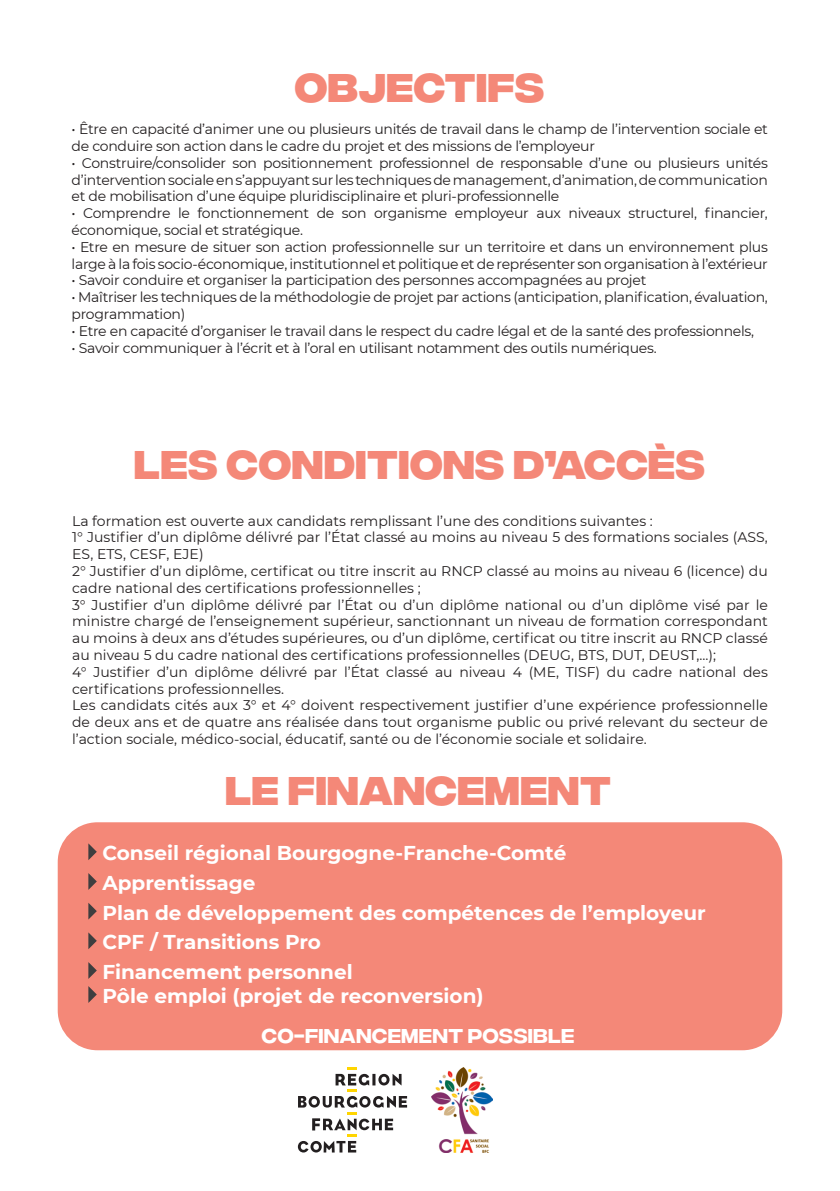
<style>
.page{position:relative;width:840px;height:1191px;background:#fff}
.page>*{position:absolute;margin:0;border:0;box-sizing:border-box;transform-origin:0 0}
.t1{font:700 40px "Integral CF";color:#f48878}
.t2{font:700 20px "Montserrat";color:#fff}
.t3{font:500 20px "Integral CF";letter-spacing:.01em;color:#fff}
.t4{font:14px/16.8px "Montserrat";letter-spacing:-.02em;color:#231f20}
.t5{font:14px/16.8px "Montserrat";color:#231f20}
</style>
<div class="page">
<div style="left:58px;top:822px;width:723px;height:228px;background:#f48878;border-radius:40px"></div>
<svg style="left:88px;top:843px;width:9px;height:17px"></svg>
<svg style="left:88px;top:873px;width:9px;height:17px"></svg>
<svg style="left:88px;top:903px;width:9px;height:16px"></svg>
<svg style="left:88px;top:932px;width:9px;height:17px"></svg>
<svg style="left:88px;top:962px;width:9px;height:17px"></svg>
<svg style="left:88px;top:986px;width:9px;height:17px"></svg>
<svg style="left:298px;top:1067px;width:109px;height:85px"></svg>
<img style="left:431px;top:1067px;width:61px;height:85px">
<p class="t1" style="left:294px;top:65px;width:251px">OBJECTIFS</p>
<p class="t4" style="left:72px;top:120px;width:697px">• Être en capacité d’animer une ou plusieurs unités de travail dans le champ de l’intervention sociale et de conduire son action dans le cadre du projet et des missions de l’employeur</p>
<p class="t4" style="left:72px;top:154px;width:697px;text-align:justify">• Construire/consolider son positionnement professionnel de responsable d’une ou plusieurs unités d’intervention sociale en s’appuyant sur les techniques de management, d’animation, de communication et de mobilisation d’une équipe pluridisciplinaire et pluri-professionnelle</p>
<p class="t4" style="left:72px;top:204px;width:697px">• Comprendre le fonctionnement de son organisme employeur aux niveaux structurel, financier, économique, social et stratégique.</p>
<p class="t4" style="left:72px;top:238px;width:697px">• Etre en mesure de situer son action professionnelle sur un territoire et dans un environnement plus large à la fois socio-économique, institutionnel et politique et de représenter son organisation à l’extérieur</p>
<p class="t4" style="left:72px;top:271px;width:576px">• Savoir conduire et organiser la participation des personnes accompagnées au projet</p>
<p class="t4" style="left:72px;top:288px;width:697px">• Maîtriser les techniques de la méthodologie de projet par actions (anticipation, planification, évaluation, programmation)</p>
<p class="t4" style="left:72px;top:322px;width:683px">• Etre en capacité d’organiser le travail dans le respect du cadre légal et de la santé des professionnels,</p>
<p class="t4" style="left:72px;top:339px;width:586px">• Savoir communiquer à l’écrit et à l’oral en utilisant notamment des outils numériques.</p>
<p class="t1" style="left:134px;top:442px;width:572px">LES CONDITIONS D’ACCÈS</p>
<p class="t5" style="left:72px;top:511px;width:582px">La formation est ouverte aux candidats remplissant l’une des conditions suivantes :</p>
<p class="t5" style="left:72px;top:528px;width:697px">1° Justifier d’un diplôme délivré par l’État classé au moins au niveau 5 des formations sociales (ASS,<br>ES, ETS, CESF, EJE)</p>
<p class="t5" style="left:72px;top:562px;width:697px">2° Justifier d’un diplôme, certificat ou titre inscrit au RNCP classé au moins au niveau 6 (licence) du cadre national des certifications professionnelles ;</p>
<p class="t4" style="left:72px;top:595px;width:697px;text-align:justify">3° Justifier d’un diplôme délivré par l’État ou d’un diplôme national ou d’un diplôme visé par le ministre chargé de l’enseignement supérieur, sanctionnant un niveau de formation correspondant au moins à deux ans d’études supérieures, ou d’un diplôme, certificat ou titre inscrit au RNCP classé au niveau 5 du cadre national des certifications professionnelles (DEUG, BTS, DUT, DEUST,...);</p>
<p class="t5" style="left:72px;top:663px;width:697px">4° Justifier d’un diplôme délivré par l’État classé au niveau 4 (ME, TISF) du cadre national des certifications professionnelles.</p>
<p class="t4" style="left:72px;top:696px;width:697px;text-align:justify">Les candidats cités aux 3° et 4° doivent respectivement justifier d’une expérience professionnelle de deux ans et de quatre ans réalisée dans tout organisme public ou privé relevant du secteur de l’action sociale, médico-social, éducatif, santé ou de l’économie sociale et solidaire.</p>
<p class="t1" style="left:225px;top:768px;width:387px">LE FINANCEMENT</p>
<p class="t2" style="left:102px;top:838px;width:465px">Conseil régional Bourgogne-Franche-Comté</p>
<p class="t2" style="left:102px;top:868px;width:154px">Apprentissage</p>
<p class="t2" style="left:102px;top:898px;width:604px">Plan de développement des compétences de l’employeur</p>
<p class="t2" style="left:102px;top:927px;width:220px">CPF / Transitions Pro</p>
<p class="t2" style="left:102px;top:957px;width:252px">Financement personnel</p>
<p class="t2" style="left:102px;top:981px;width:382px">Pôle emploi (projet de reconversion)</p>
<p class="t3" style="left:261px;top:1024px;width:314px">CO-FINANCEMENT POSSIBLE</p>
</div>
